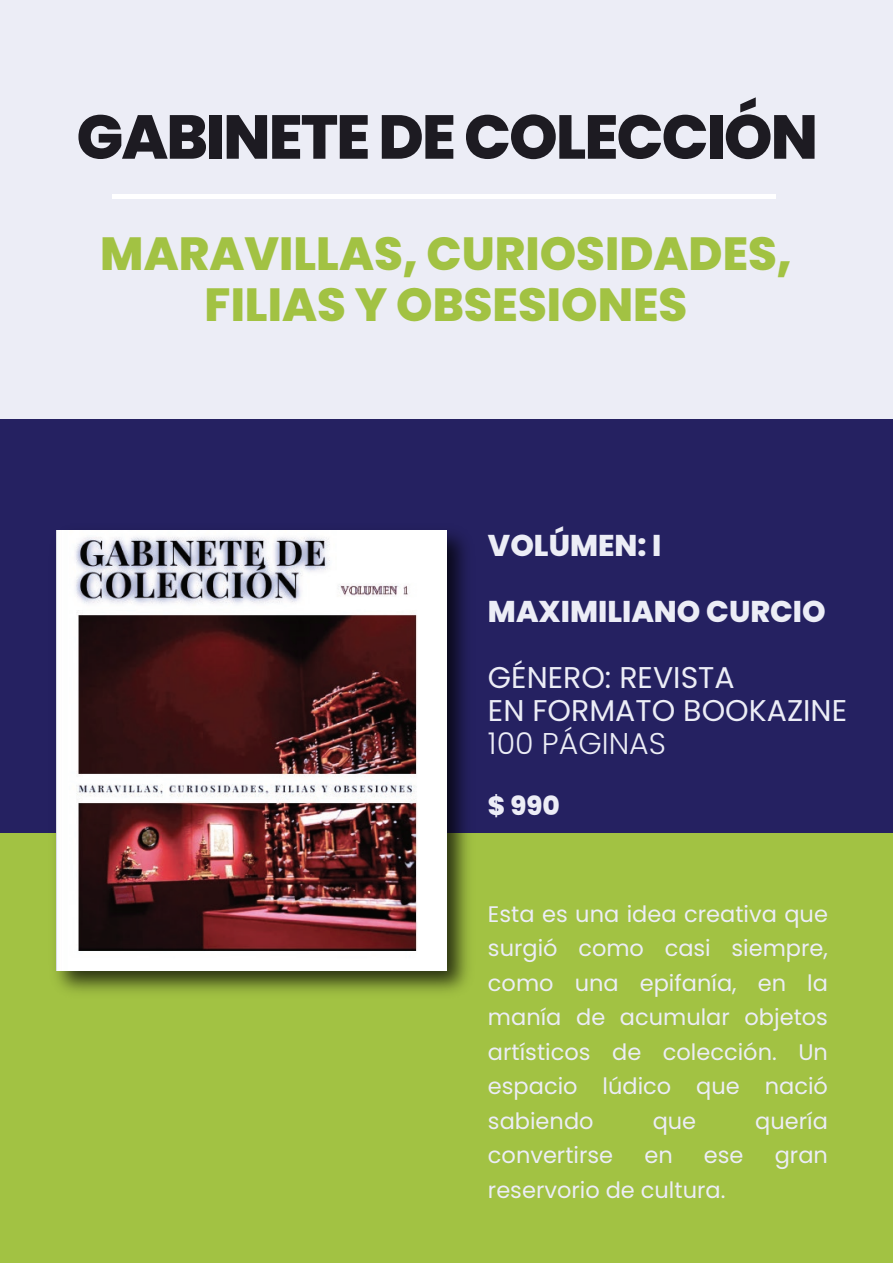
<style>
.page{position:relative;width:893px;height:1263px;background:#fff}
.page>*{position:absolute;margin:0;border:0;box-sizing:border-box;transform-origin:0 0}
.t1{font:800 61.95px "Poppins";letter-spacing:-.03em;color:#1d1b22}
.t2{font:800 46.35px/51px "Poppins";color:#a2c243;text-align:center}
.t3{font:30px/33px "Poppins";color:#ecedf6}
.t4{font:800 30px "Poppins";color:#ecedf6}
.t5{font:300 30px "Poppins";color:#ecedf6}
.t6{font:800 26.4px "Poppins";color:#ecedf6}
.t7{font:22.5px/34.5px "Poppins";color:#ecedf6;text-align:justify}
</style>
<div class="page">
<div style="left:0;top:0;width:893px;height:420px;background:#ecedf6"></div>
<div style="left:0;top:833px;width:893px;height:430px;background:#a2c243"></div>
<div style="left:0;top:420px;width:893px;height:413px;background:#252161"></div>
<hr style="left:112px;top:195px;width:663px;height:4px;background:#fff">
<img style="left:56px;top:530px;width:412px;height:463px">
<img style="left:57px;top:531px;width:389px;height:439px">
<h1 class="t1" style="left:76px;top:101px;width:743px">GABINETE DE COLECCIÓN</h1>
<h2 class="t2" style="left:100px;top:228px;width:693px">MARAVILLAS, CURIOSIDADES,<br>FILIAS Y OBSESIONES</h2>
<h3 class="t4" style="left:488px;top:528px;width:175px">VOLÚMEN: I</h3>
<h3 class="t4" style="left:488px;top:594px;width:339px">MAXIMILIANO CURCIO</h3>
<h3 class="t3" style="left:488px;top:661px;width:361px">GÉNERO: REVISTA<br>EN FORMATO BOOKAZINE</h3>
<h3 class="t5" style="left:488px;top:726px;width:180px">100 PÁGINAS</h3>
<p class="t6" style="left:488px;top:791px;width:73px">$ 990</p>
<p class="t7" style="left:488px;top:897px;width:342px">Esta es una idea creativa que surgió como casi siempre, como una epifanía, en la manía de acumular objetos artísticos de colección. Un espacio lúdico que nació sabiendo</p>
<p class="t7" style="left:653px;top:1104px;width:45px">que</p>
<p class="t7" style="left:755px;top:1104px;width:74px">quería</p>
<p class="t7" style="left:488px;top:1138px;width:127px">convertirse</p>
<p class="t7" style="left:644px;top:1138px;width:30px">en</p>
<p class="t7" style="left:704px;top:1138px;width:41px">ese</p>
<p class="t7" style="left:775px;top:1138px;width:55px">gran</p>
<p class="t7" style="left:488px;top:1173px;width:239px">reservorio de cultura.</p>
</div>
